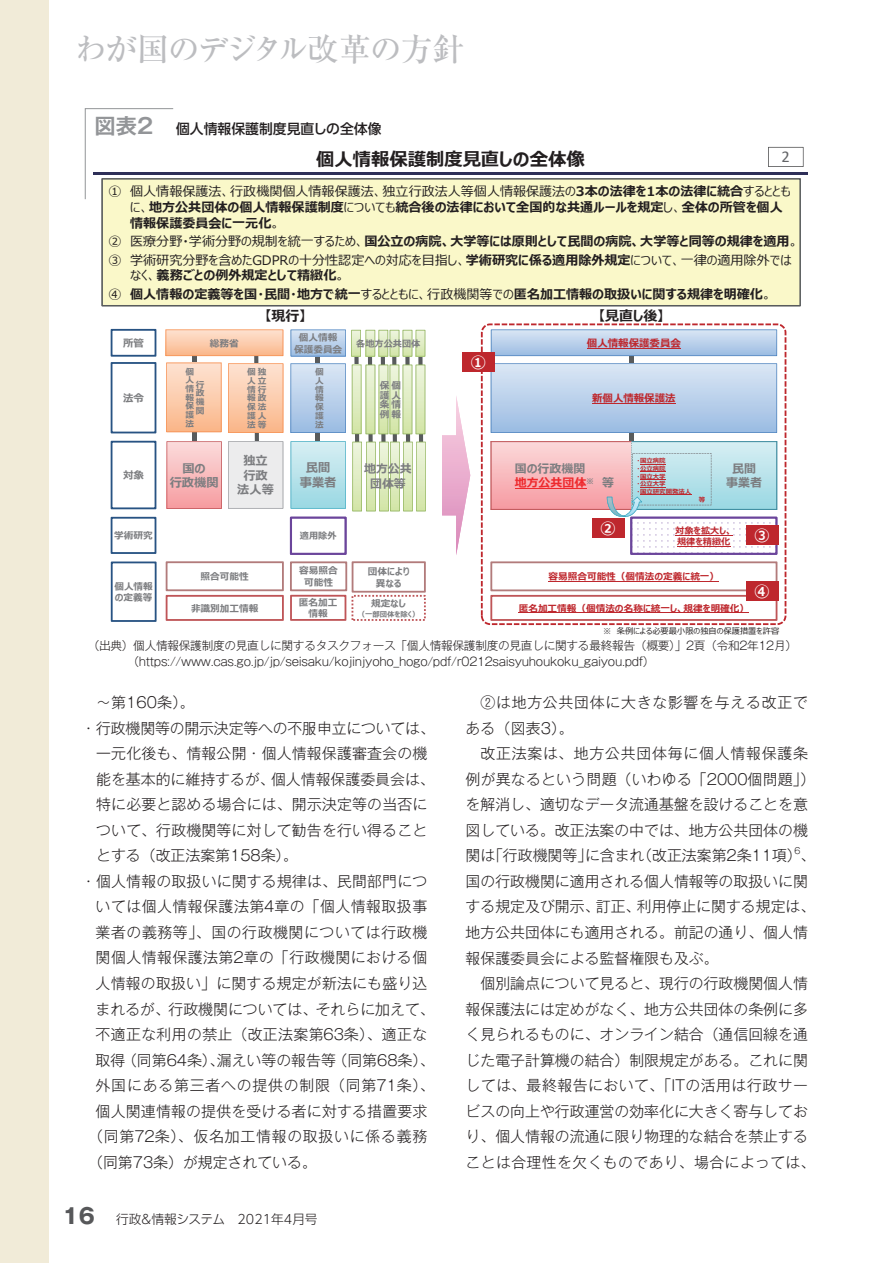
<style>
.page{position:relative;width:893px;height:1263px;background:#fff}
.page>*{position:absolute;margin:0;border:0;box-sizing:border-box;transform-origin:0 0}
.t1{font:500 31.95px "Ryumin Pro";letter-spacing:-.035em;color:#bcbdc0}
.t2{font:700 18.3px "Meiryo UI";color:#231f20}
.t3{font:16.5px "Calibri";color:#636467}
.t4{font:700 15.75px "Meiryo UI";color:#fff}
.t5{font:300 14.85px/25.5px "Gothic MB101 Pro";color:#231f20;text-align:center}
.t6{font:300 14.85px/25.5px "Gothic MB101 Pro";letter-spacing:.05em;color:#231f20}
.t7{font:300 14.85px "Gothic MB101 Pro";letter-spacing:.035em;color:#231f20}
.t8{font:300 14.85px "Gothic MB101 Pro";letter-spacing:.025em;color:#231f20}
.t9{font:300 14.85px "Gothic MB101 Pro";letter-spacing:.055em;color:#231f20}
.t10{font:300 14.85px "Gothic MB101 Pro";letter-spacing:.04em;color:#231f20}
.t11{font:700 13.95px "Meiryo UI";color:#231f20}
.t12{font:500 13.8px "UD Shin Go Pro";color:#231f20}
.t13{font:700 13.05px/15.8px "Meiryo UI";color:#231f20}
.t14{font:13.05px/18.5px "Meiryo UI";color:#231f20}
.t15{font:300 12.75px "UD Shin Go Pro";color:#231f20}
.t16{font:700 12.15px/14.7px "Meiryo UI";color:#7c7d80;text-align:center}
.t17{font:700 11.85px/14.2px "Meiryo UI";color:#7c7d80;text-align:center}
.t18{font:300 11.7px/15.9px "Gothic MB101 Pro";letter-spacing:-.025em;color:#231f20}
.t19{font:700 10.5px "Meiryo UI";letter-spacing:-.005em;color:#be272d}
.t20{font:700 10.5px "Meiryo UI";color:#7c7d80}
.t21{font:700 9.6px/11.6px "Meiryo UI";color:#7c7d80;text-align:center}
.t22{font:700 9.6px "Meiryo UI";color:#be272d}
.t23{font:700 9.15px/10.9px "Meiryo UI";color:#be272d}
.t24{font:700 9.15px "Meiryo UI";color:#7c7d80}
.t25{font:700 8.7px/8.7px "Meiryo UI";color:#7c7d80;text-align:justify}
.t26{font:300 8.7px "Gothic MB101 Pro";color:#231f20}
.t27{font:8.25px "Meiryo UI";color:#231f20}
.t28{font:700 7.35px "Meiryo UI";color:#7c7d80}
.t29{font:700 6.45px/7.6px "Meiryo UI";color:#be272d}
.s1{font-family:"Gothic MB101 Pro De";font-weight:700;font-size:21.3px;color:#939598}
.s2{font-weight:400}
.s3{font-weight:700}
.s4{color:#ee292d}
.s5{font-family:"Gothic MB101 Pro";font-weight:700;font-size:21.3px;color:#57585a}
</style>
<div class="page">
<div style="left:0;top:0;width:48px;height:1263px;background:#f1ebd8"></div>
<svg style="left:85px;top:108px;width:89px;height:92px"></svg>
<div style="left:94px;top:142px;width:714px;height:494px;background:#fff"></div>
<hr style="left:94px;top:172px;width:714px;height:2px;background:#2e2f58">
<div style="left:102px;top:178px;width:699px;height:128px;background:#faf8c9"></div>
<svg style="left:111px;top:441px;width:45px;height:68px"></svg>
<svg style="left:111px;top:517px;width:45px;height:37px"></svg>
<svg style="left:111px;top:329px;width:45px;height:104px"></svg>
<svg style="left:290px;top:517px;width:57px;height:38px"></svg>
<svg style="left:166px;top:329px;width:117px;height:180px;background:#f6d1c1"></svg>
<svg style="left:481px;top:323px;width:305px;height:302px"></svg>
<img style="left:442px;top:396px;width:28px;height:159px">
<div style="left:462px;top:352px;width:33px;height:19px;background:#be272d"></div>
<svg style="left:111px;top:561px;width:46px;height:61px"></svg>
<svg style="left:166px;top:561px;width:118px;height:60px"></svg>
<svg style="left:490px;top:561px;width:287px;height:60px"></svg>
<hr style="left:519px;top:613px;width:230px;height:1px;background:#be272d">
<div style="left:746px;top:581px;width:33px;height:20px;background:#be272d"></div>
<svg style="left:291px;top:330px;width:135px;height:181px;background:#cadfd2"></svg>
<svg style="left:607px;top:441px;width:170px;height:114px"></svg>
<svg style="left:290px;top:561px;width:136px;height:60px"></svg>
<svg style="left:768px;top:147px;width:35px;height:20px"></svg>
<div style="left:746px;top:525px;width:33px;height:20px;background:#be272d"></div>
<div style="left:592px;top:518px;width:32px;height:20px;background:#be272d"></div>
<h1 class="t1" style="left:75px;top:24px;width:391px">わが国のデジタル改革の方針</h1>
<p class="t12" style="left:95px;top:117px;width:289px"><span class="s1">図表2</span> 個人情報保護制度見直しの全体像</p>
<p class="t2" style="left:316px;top:147px;width:270px">個⼈情報保護制度⾒直しの全体像</p>
<p class="t13" style="left:130px;top:184px;width:662px;text-indent:-22px"><span class="s2">① 個⼈情報保護法、⾏政機関個⼈情報保護法、独⽴⾏政法⼈等個⼈情報保護法の</span>3本の法律を1本の法律に統合<span class="s2">するとともに、</span>地⽅公共団体の個⼈情報保護制度<span class="s2">についても</span>統合後の法律において全国的な共通ルールを規定<span class="s2">し、</span>全体の所管を個⼈情報保護委員会に⼀元化<span class="s2">。</span></p>
<p class="t14" style="left:108px;top:233px;width:692px">② 医療分野・学術分野の規制を統⼀するため、<span class="s3">国公⽴の病院、⼤学等には原則として⺠間の病院、⼤学等と同等の規律を適⽤</span>。<br>③ 学術研究分野を含めたGDPRの⼗分性認定への対応を⽬指し、<span class="s3">学術研究に係る適⽤除外規定</span>について、⼀律の適⽤除外では</p>
<p class="t13" style="left:108px;top:267px;width:665px;line-height:18.5px;text-indent:22px"><span class="s2">なく、</span>義務ごとの例外規定として精緻化<span class="s2">。<br>④</span> 個⼈情報の定義等を国・⺠間・地⽅で統⼀<span class="s2">するとともに、⾏政機関等での</span>匿名加⼯情報の取扱いに関する規律を明確化<span class="s2">。</span></p>
<p class="t3" style="left:782px;top:145px;width:10px">2</p>
<p class="t11" style="left:265px;top:306px;width:43px">【現⾏】</p>
<p class="t11" style="left:598px;top:306px;width:68px">【⾒直し後】</p>
<p class="t21" style="left:294px;top:332px;width:50px">個⼈情報保護委員会</p>
<p class="t20" style="left:123px;top:336px;width:22px">所管</p>
<p class="t21" style="left:210px;top:338px;width:30px">総務省</p>
<p class="t19" style="left:587px;top:336px;width:95px">個⼈情報保護委員会</p>
<p class="t25" style="left:315px;top:368px;width:10px">個⼈情報保護法</p>
<p class="t16" style="left:300px;top:461px;width:38px">⺠間事業者</p>
<p class="t24" style="left:356px;top:337px;width:66px">各地⽅公共団体</p>
<p class="t4" style="left:470px;top:351px;width:17px">①</p>
<p class="t25" style="left:185px;top:367px;width:10px">個⼈情報保護法</p>
<p class="t16" style="left:170px;top:461px;width:50px">国の<br>⾏政機関</p>
<p class="t25" style="left:247px;top:368px;width:21px">個独⼈⽴情⾏報政保法護⼈法等</p>
<p class="t25" style="left:196px;top:380px;width:10px">⾏政機関</p>
<p class="t21" style="left:380px;top:381px;width:23px;line-height:9.6px;text-align:justify">保個護⼈条情例報</p>
<p class="t20" style="left:123px;top:391px;width:22px">法令</p>
<p class="t19" style="left:592px;top:391px;width:85px">新個⼈情報保護法</p>
<p class="t16" style="left:237px;top:454px;width:38px">独⽴ ⾏政法⼈等</p>
<p class="t17" style="left:515px;top:462px;width:101px;text-align:left">国の⾏政機関<br><span class="s4">地⽅公共団体</span><sup>※</sup> 等</p>
<p class="t29" style="left:637px;top:457px;width:56px">・国⽴病院<br>・公⽴病院<br>・国⽴⼤学<br>・公⽴⼤学<br>・国⽴研究開発法⼈</p>
<p class="t17" style="left:364px;top:462px;width:49px">地⽅公共団体等</p>
<p class="t20" style="left:123px;top:468px;width:22px">対象</p>
<p class="t29" style="left:699px;top:496px;width:8px">等</p>
<p class="t17" style="left:726px;top:462px;width:37px">⺠間事業者</p>
<p class="t21" style="left:114px;top:530px;width:40px">学術研究</p>
<p class="t21" style="left:114px;top:581px;width:40px;text-align:left">個⼈情報の定義等</p>
<p class="t24" style="left:300px;top:530px;width:38px">適⽤除外</p>
<p class="t4" style="left:600px;top:517px;width:17px">②</p>
<p class="t23" style="left:675px;top:526px;width:59px">対象を拡⼤し、規律を精緻化</p>
<p class="t21" style="left:201px;top:571px;width:50px">照合可能性</p>
<p class="t21" style="left:299px;top:566px;width:40px">容易照合可能性</p>
<p class="t22" style="left:549px;top:570px;width:172px">容易照合可能性（個情法の定義に統⼀）</p>
<p class="t21" style="left:191px;top:603px;width:69px">⾮識別加⼯情報</p>
<p class="t21" style="left:299px;top:597px;width:40px">匿名加⼯情報</p>
<p class="t22" style="left:519px;top:601px;width:232px">匿名加⼯情報（個情法の名称に統⼀し、規律を明確化）</p>
<p class="t21" style="left:368px;top:566px;width:43px">団体により異なる</p>
<p class="t21" style="left:371px;top:598px;width:37px">規定なし</p>
<p class="t28" style="left:358px;top:609px;width:63px">（⼀部団体を除く）</p>
<p class="t4" style="left:754px;top:525px;width:17px">③</p>
<p class="t4" style="left:754px;top:580px;width:17px">④</p>
<p class="t27" style="left:603px;top:625px;width:178px">※ 条例による必要最⼩限の独⾃の保護措置を許容</p>
<p class="t18" style="left:127px;top:636px;width:671px;text-indent:-40px">（出典）個⼈情報保護制度の⾒直しに関するタスクフォース「個⼈情報保護制度の⾒直しに関する最終報告（概要）」2頁（令和2年12⽉ ）（https://www.cas.go.jp/jp/seisaku/kojinjyoho_hogo/pdf/r0212saisyuhoukoku_gaiyou.pdf）</p>
<p class="t5" style="left:96px;top:688px;width:100px">～第160条）。</p>
<p class="t5" style="left:81px;top:713px;width:355px">・ ⾏政機関等の開⽰決定等への不服申⽴については、</p>
<p class="t5" style="left:96px;top:739px;width:333px">⼀元化後も、情報公開・個⼈情報保護審査会の機</p>
<p class="t5" style="left:96px;top:764px;width:340px">能を基本的に維持するが、個⼈情報保護委員会は、</p>
<p class="t5" style="left:96px;top:790px;width:333px">特に必要と認める場合には、開⽰決定等の当否に</p>
<p class="t5" style="left:96px;top:815px;width:333px">ついて、⾏政機関等に対して勧告を⾏い得ること</p>
<p class="t5" style="left:96px;top:841px;width:203px">とする（改正法案第158条）。</p>
<p class="t5" style="left:81px;top:866px;width:347px">・個人情報の取扱いに関する規律は、民間部門につ</p>
<p class="t7" style="left:96px;top:894px;width:333px">いては個人情報保護法第4章の「個人情報取扱事</p>
<p class="t10" style="left:96px;top:920px;width:333px">業者の義務等」、国の行政機関については行政機</p>
<p class="t7" style="left:96px;top:945px;width:333px">関個人情報保護法第2章の「行政機関における個</p>
<p class="t5" style="left:96px;top:968px;width:333px">人情報の取扱い」に関する規定が新法にも盛り込</p>
<p class="t5" style="left:96px;top:994px;width:341px">まれるが、行政機関については、それらに加えて、</p>
<p class="t8" style="left:96px;top:1022px;width:333px">不適正な利用の禁止（改正法案第63条）、適正な</p>
<p class="t5" style="left:96px;top:1045px;width:341px">取得（同第64条）、漏えい等の報告等（同第68条）、</p>
<p class="t9" style="left:96px;top:1073px;width:341px">外国にある第三者への提供の制限（同第71条）、</p>
<p class="t5" style="left:96px;top:1096px;width:333px">個人関連情報の提供を受ける者に対する措置要求</p>
<p class="t6" style="left:88px;top:1121px;width:341px">（同第72条）、仮名加工情報の取扱いに係る義務</p>
<p class="t5" style="left:88px;top:1147px;width:230px">（同第73条）が規定されている。</p>
<p class="t15" style="left:63px;top:1208px;width:256px"><span class="s5">16</span> 行政&amp;情報システム　2021年4月号</p>
<p class="t6" style="left:466px;top:688px;width:344px;text-indent:15px">②は地方公共団体に大きな影響を与える改正である（図表3）。</p>
<p class="t5" style="left:466px;top:739px;width:351px">改正法案は、地方公共団体毎に個人情報保護条<br>例が異なるという問題（いわゆる「2000個問題」）を解消し、適切なデータ流通基盤を設けることを意図している。改正法案の中では、地方公共団体の機関は「行政機関等」に含まれ（改正法案第2条11項）、</p>
<p class="t26" style="left:794px;top:844px;width:7px">6</p>
<p class="t5" style="left:466px;top:866px;width:351px;text-align:left">国の行政機関に適用される個人情報等の取扱いに関する規定及び開示、訂正、利用停止に関する規定は、地方公共団体にも適用される。前記の通り、個人情報保護委員会による監督権限も及ぶ。</p>
<p class="t5" style="left:466px;top:968px;width:351px">個別論点について見ると、現行の行政機関個人情<br>報保護法には定めがなく、地方公共団体の条例に多く見られるものに、オンライン結合（通信回線を通じた電子計算機の結合）制限規定がある。これに関しては、最終報告において、「ITの活用は行政サービスの向上や行政運営の効率化に大きく寄与しており、個人情報の流通に限り物理的な結合を禁止することは合理性を欠くものであり、場合によっては、</p>
</div>
